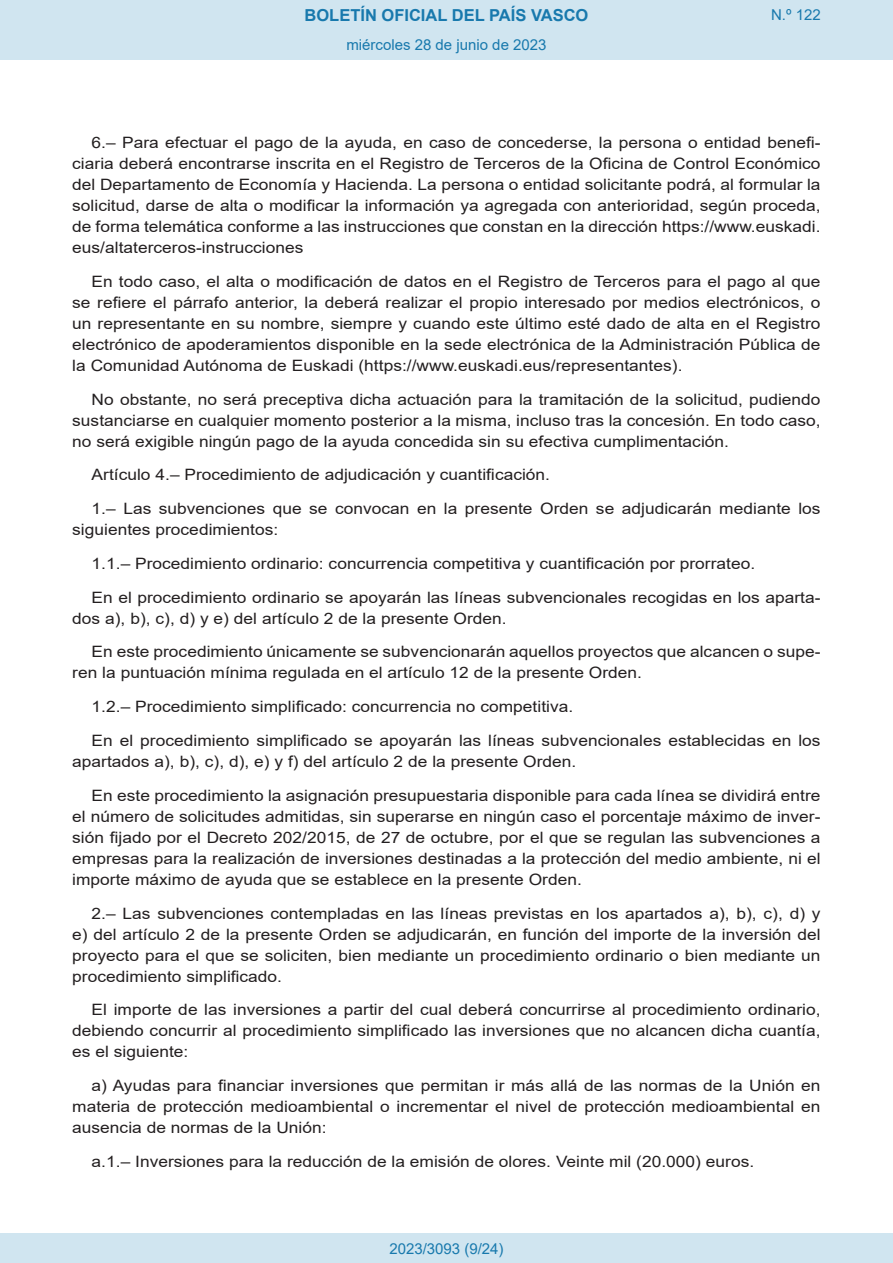
<style>
.page{position:relative;width:893px;height:1263px;background:#fff}
.page>*{position:absolute;margin:0;border:0;box-sizing:border-box;transform-origin:0 0}
.t1{font:700 16.5px "Arial";color:#1879ad}
.BOPVDetalle{font:15.6px/21px "Arial";color:#231f20;text-align:justify;scale:1.11 1}
.Paginacion_Centro{font:15px "Arial";color:#1879ad}
</style>
<div class="page">
<div style="left:0;top:0;width:893px;height:60px;background:#d0e5f0"></div>
<div style="left:0;top:1233px;width:893px;height:30px;background:#d0e5f0"></div>
<p class="t1" style="left:305px;top:3px;width:285px">BOLETÍN OFICIAL DEL PAÍS VASCO</p>
<p class="Paginacion_Centro" style="left:346px;top:35px;width:202px">miércoles 28 de junio de 2023</p>
<p class="Paginacion_Centro" style="left:771px;top:5px;width:51px">N.º 122</p>
<p class="BOPVDetalle" style="left:72px;top:132px;width:676px;text-indent:19px">6.– Para efectuar el pago de la ayuda, en caso de concederse, la persona o entidad benefi&shy;ciaria deberá encontrarse inscrita en el Registro de Terceros de la Oficina de Control Económico del Departamento de Economía y Hacienda. La persona o entidad solicitante podrá, al formular la solicitud, darse de alta o modificar la información ya agregada con anterioridad, según proceda, de forma telemática conforme a las instrucciones que constan en la dirección https://www.euskadi. eus/altaterceros-instrucciones</p>
<p class="BOPVDetalle" style="left:72px;top:271px;width:676px;text-indent:19px">En todo caso, el alta o modificación de datos en el Registro de Terceros para el pago al que se refiere el párrafo anterior, la deberá realizar el propio interesado por medios electrónicos, o un representante en su nombre, siempre y cuando este último esté dado de alta en el Registro electrónico de apoderamientos disponible en la sede electrónica de la Administración Pública de la Comunidad Autónoma de Euskadi (https://www.euskadi.eus/representantes).</p>
<p class="BOPVDetalle" style="left:72px;top:389px;width:676px;text-indent:19px">No obstante, no será preceptiva dicha actuación para la tramitación de la solicitud, pudiendo sustanciarse en cualquier momento posterior a la misma, incluso tras la concesión. En todo caso, no será exigible ningún pago de la ayuda concedida sin su efectiva cumplimentación.</p>
<p class="BOPVDetalle" style="left:92px;top:464px;width:415px">Artículo 4.– Procedimiento de adjudicación y cuantificación.</p>
<p class="BOPVDetalle" style="left:72px;top:498px;width:676px;text-indent:19px">1.– Las subvenciones que se convocan en la presente Orden se adjudicarán mediante los siguientes procedimientos:</p>
<p class="BOPVDetalle" style="left:92px;top:553px;width:599px">1.1.– Procedimiento ordinario: concurrencia competitiva y cuantificación por prorrateo.</p>
<p class="BOPVDetalle" style="left:72px;top:587px;width:676px;text-indent:19px">En el procedimiento ordinario se apoyarán las líneas subvencionales recogidas en los aparta&shy;dos a), b), c), d) y e) del artículo 2 de la presente Orden.</p>
<p class="BOPVDetalle" style="left:72px;top:641px;width:676px;text-indent:19px">En este procedimiento únicamente se subvencionarán aquellos proyectos que alcancen o supe&shy;ren la puntuación mínima regulada en el artículo 12 de la presente Orden.</p>
<p class="BOPVDetalle" style="left:92px;top:696px;width:435px">1.2.– Procedimiento simplificado: concurrencia no competitiva.</p>
<p class="BOPVDetalle" style="left:72px;top:730px;width:676px;text-indent:19px">En el procedimiento simplificado se apoyarán las líneas subvencionales establecidas en los apartados a), b), c), d), e) y f) del artículo 2 de la presente Orden.</p>
<p class="BOPVDetalle" style="left:72px;top:785px;width:676px;text-indent:19px">En este procedimiento la asignación presupuestaria disponible para cada línea se dividirá entre el número de solicitudes admitidas, sin superarse en ningún caso el porcentaje máximo de inver&shy;sión fijado por el Decreto 202/2015, de 27 de octubre, por el que se regulan las subvenciones a empresas para la realización de inversiones destinadas a la protección del medio ambiente, ni el importe máximo de ayuda que se establece en la presente Orden.</p>
<p class="BOPVDetalle" style="left:72px;top:902px;width:676px;text-indent:19px">2.– Las subvenciones contempladas en las líneas previstas en los apartados a), b), c), d) y e) del artículo 2 de la presente Orden se adjudicarán, en función del importe de la inversión del proyecto para el que se soliciten, bien mediante un procedimiento ordinario o bien mediante un procedimiento simplificado.</p>
<p class="BOPVDetalle" style="left:72px;top:999px;width:676px;text-indent:19px">El importe de las inversiones a partir del cual deberá concurrirse al procedimiento ordinario, debiendo concurrir al procedimiento simplificado las inversiones que no alcancen dicha cuantía, es el siguiente:</p>
<p class="BOPVDetalle" style="left:72px;top:1075px;width:676px;text-indent:19px">a) Ayudas para financiar inversiones que permitan ir más allá de las normas de la Unión en materia de protección medioambiental o incrementar el nivel de protección medioambiental en ausencia de normas de la Unión:</p>
<p class="BOPVDetalle" style="left:92px;top:1151px;width:598px">a.1.– Inversiones para la reducción de la emisión de olores. Veinte mil (20.000) euros.</p>
<p class="Paginacion_Centro" style="left:389px;top:1238px;width:116px">2023/3093 (9/24)</p>
</div>
